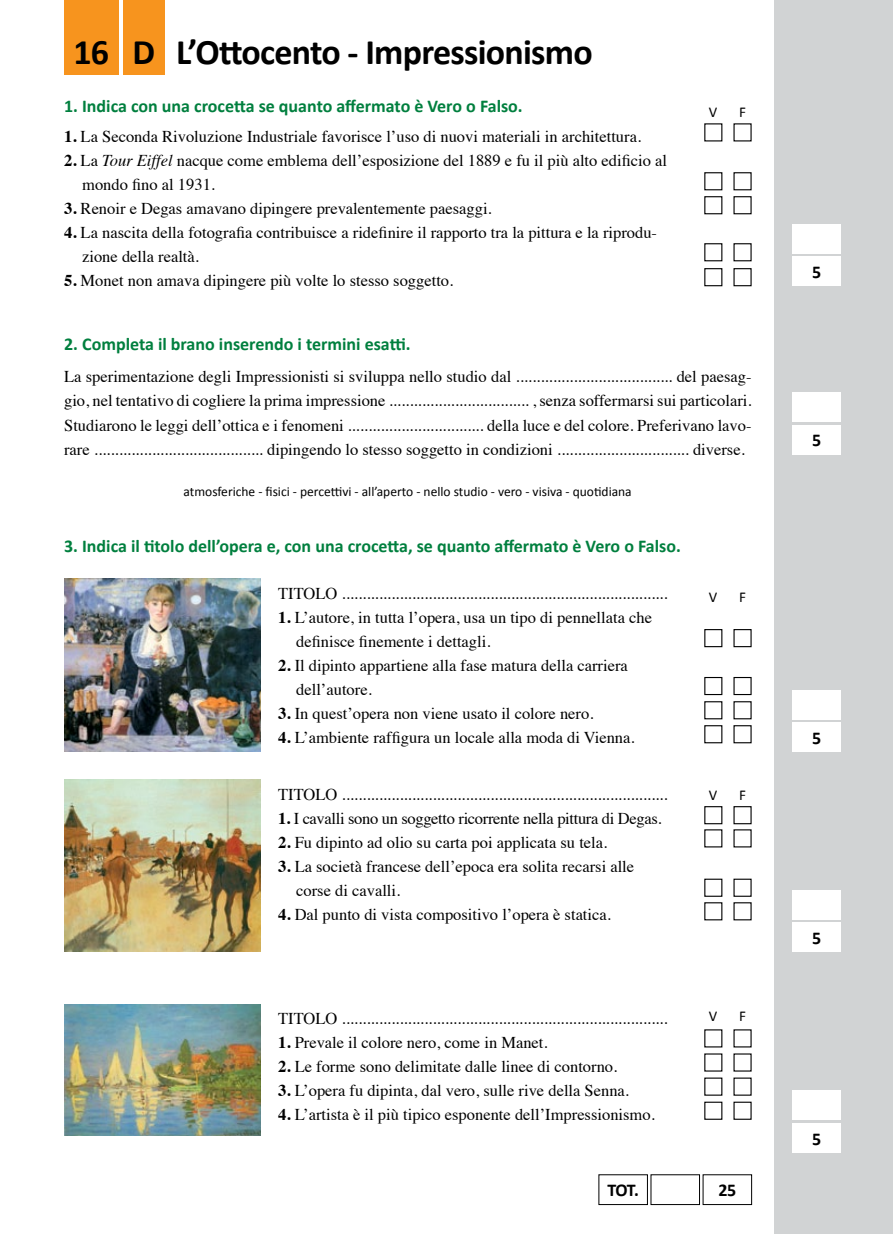
<style>
.page{position:relative;width:893px;height:1234px;background:#fff}
.page>*{position:absolute;margin:0;border:0;box-sizing:border-box;transform-origin:0 0}
.t1{font:700 36px "Calibri";letter-spacing:-.02em;color:#000}
.t2{font:700 18px "Calibri";color:#007f3e}
.t3{font:700 18px "Calibri";color:#000}
.t4{font:16.5px/24px "Times";color:#000}
.t5{font:16.5px "Times";letter-spacing:-.02em;color:#000}
.t6{font:15px "Calibri";color:#000}
.t7{font:13.5px "Calibri";color:#000}
.s1{font-weight:700}
.s2{font-style:italic}
</style>
<div class="page">
<div style="left:775px;top:0;width:118px;height:1233px;background:#d1d3d4"></div>
<div style="left:792px;top:722px;width:49px;height:29px;background:#fff"></div>
<div style="left:792px;top:922px;width:49px;height:30px;background:#fff"></div>
<div style="left:792px;top:1122px;width:49px;height:30px;background:#fff"></div>
<div style="left:792px;top:689px;width:49px;height:30px;background:#fff"></div>
<div style="left:792px;top:889px;width:49px;height:30px;background:#fff"></div>
<div style="left:792px;top:1090px;width:49px;height:29px;background:#fff"></div>
<div style="left:64px;top:0;width:55px;height:74px;background:#f7941e"></div>
<div style="left:123px;top:0;width:41px;height:74px;background:#f7941e"></div>
<div style="left:792px;top:392px;width:49px;height:30px;background:#fff"></div>
<div style="left:792px;top:424px;width:49px;height:30px;background:#fff"></div>
<div style="left:792px;top:224px;width:49px;height:30px;background:#fff"></div>
<div style="left:792px;top:256px;width:49px;height:30px;background:#fff"></div>
<div style="left:733px;top:629px;width:19px;height:18px;border:1px solid #000"></div>
<div style="left:733px;top:806px;width:19px;height:18px;border:1px solid #000"></div>
<div style="left:733px;top:172px;width:19px;height:18px;border:1px solid #000"></div>
<div style="left:733px;top:676px;width:19px;height:19px;border:1px solid #000"></div>
<div style="left:733px;top:196px;width:19px;height:18px;border:1px solid #000"></div>
<div style="left:733px;top:701px;width:19px;height:18px;border:1px solid #000"></div>
<div style="left:733px;top:243px;width:19px;height:18px;border:1px solid #000"></div>
<div style="left:733px;top:725px;width:19px;height:18px;border:1px solid #000"></div>
<div style="left:733px;top:268px;width:19px;height:18px;border:1px solid #000"></div>
<div style="left:704px;top:629px;width:18px;height:18px;border:1px solid #000"></div>
<div style="left:704px;top:806px;width:18px;height:18px;border:1px solid #000"></div>
<div style="left:704px;top:172px;width:18px;height:18px;border:1px solid #000"></div>
<div style="left:704px;top:676px;width:18px;height:19px;border:1px solid #000"></div>
<div style="left:704px;top:196px;width:18px;height:18px;border:1px solid #000"></div>
<div style="left:704px;top:701px;width:18px;height:18px;border:1px solid #000"></div>
<div style="left:704px;top:243px;width:18px;height:18px;border:1px solid #000"></div>
<div style="left:704px;top:725px;width:18px;height:18px;border:1px solid #000"></div>
<div style="left:704px;top:268px;width:18px;height:18px;border:1px solid #000"></div>
<img style="left:64px;top:578px;width:197px;height:173px">
<img style="left:64px;top:779px;width:197px;height:172px">
<img style="left:64px;top:1004px;width:197px;height:130px">
<h1 class="t1" style="left:73px;top:30px;width:521px">16 D L’Ottocento - Impressionismo</h1>
<p class="t2" style="left:64px;top:94px;width:460px">1. Indica con una crocetta se quanto affermato è Vero o Falso.</p>
<p class="t4" style="left:64px;top:123px;width:578px"><span class="s1">1.</span> La Seconda Rivoluzione Industriale favorisce l’uso di nuovi materiali in architettura.</p>
<p class="t4" style="left:82px;top:147px;width:586px;text-indent:-18px"><span class="s1">2.</span> La <span class="s2">Tour Eiffel</span> nacque come emblema dell’esposizione del 1889 e fu il più alto edificio al mondo fino al 1931.</p>
<p class="t4" style="left:64px;top:195px;width:429px"><span class="s1">3.</span> Renoir e Degas amavano dipingere prevalentemente paesaggi.</p>
<p class="t4" style="left:82px;top:219px;width:576px;text-indent:-18px"><span class="s1">4.</span> La nascita della fotografia contribuisce a ridefinire il rapporto tra la pittura e la riprodu&shy;zione della realtà.</p>
<p class="t4" style="left:64px;top:267px;width:391px"><span class="s1">5.</span> Monet non amava dipingere più volte lo stesso soggetto.</p>
<p class="t6" style="left:709px;top:103px;width:10px">V</p>
<p class="t6" style="left:739px;top:103px;width:8px">F</p>
<p class="t2" style="left:64px;top:333px;width:348px">2. Completa il brano inserendo i termini esatti.</p>
<p class="t4" style="left:64px;top:363px;width:689px;text-align:justify">La sperimentazione degli Impressionisti si sviluppa nello studio dal ...................................... del paesag&shy;gio, nel tentativo di cogliere la prima impressione .................................. , senza soffermarsi sui particolari.<br>Studiarono le leggi dell’ottica e i fenomeni ................................. della luce e del colore. Preferivano lavo&shy;rare ......................................... dipingendo lo stesso soggetto in condizioni ................................ diverse.</p>
<p class="t7" style="left:184px;top:483px;width:450px">atmosferiche - fisici - percettivi - all’aperto - nello studio - vero - visiva - quotidiana</p>
<p class="t2" style="left:64px;top:534px;width:618px">3. Indica il titolo dell’opera e, con una crocetta, se quanto affermato è Vero o Falso.</p>
<p class="t4" style="left:278px;top:580px;width:391px">TITOLO ...............................................................................</p>
<p class="t4" style="left:296px;top:604px;width:357px;text-indent:-18px"><span class="s1">1.</span> L’autore, in tutta l’opera, usa un tipo di pennellata che definisce finemente i dettagli.</p>
<p class="t4" style="left:296px;top:652px;width:333px;text-indent:-18px"><span class="s1">2.</span> Il dipinto appartiene alla fase matura della carriera dell’autore.</p>
<p class="t4" style="left:278px;top:700px;width:317px"><span class="s1">3.</span> In quest’opera non viene usato il colore nero.</p>
<p class="t4" style="left:278px;top:724px;width:358px"><span class="s1">4.</span> L’ambiente raffigura un locale alla moda di Vienna.</p>
<p class="t4" style="left:278px;top:780px;width:391px">TITOLO ...............................................................................</p>
<p class="t5" style="left:278px;top:802px;width:385px"><span class="s1">1.</span> I cavalli sono un soggetto ricorrente nella pittura di Degas.</p>
<p class="t4" style="left:278px;top:828px;width:331px"><span class="s1">2.</span> Fu dipinto ad olio su carta poi applicata su tela.</p>
<p class="t4" style="left:296px;top:852px;width:339px;text-indent:-18px"><span class="s1">3.</span> La società francese dell’epoca era solita recarsi alle corse di cavalli.</p>
<p class="t4" style="left:278px;top:900px;width:334px"><span class="s1">4.</span> Dal punto di vista compositivo l’opera è statica.</p>
<p class="t6" style="left:709px;top:587px;width:10px">V</p>
<p class="t6" style="left:739px;top:587px;width:8px">F</p>
<p class="t6" style="left:709px;top:785px;width:10px">V</p>
<p class="t6" style="left:739px;top:785px;width:8px">F</p>
<p class="t4" style="left:278px;top:1004px;width:391px">TITOLO ...............................................................................</p>
<p class="t4" style="left:278px;top:1028px;width:271px"><span class="s1">1.</span> Prevale il colore nero, come in Manet.</p>
<p class="t4" style="left:278px;top:1052px;width:341px"><span class="s1">2.</span> Le forme sono delimitate dalle linee di contorno.</p>
<p class="t4" style="left:278px;top:1076px;width:352px"><span class="s1">3.</span> L’opera fu dipinta, dal vero, sulle rive della Senna.</p>
<p class="t4" style="left:278px;top:1100px;width:378px"><span class="s1">4.</span> L’artista è il più tipico esponente dell’Impressionismo.</p>
<p class="t6" style="left:709px;top:1006px;width:10px">V</p>
<p class="t6" style="left:739px;top:1006px;width:8px">F</p>
<p class="t3" style="left:607px;top:1178px;width:33px">TOT.</p>
<p class="t3" style="left:718px;top:1178px;width:19px">25</p>
<p class="t3" style="left:812px;top:261px;width:11px">5</p>
<p class="t3" style="left:812px;top:429px;width:11px">5</p>
<p class="t3" style="left:812px;top:726px;width:11px">5</p>
<p class="t3" style="left:812px;top:926px;width:11px">5</p>
<p class="t3" style="left:812px;top:1127px;width:11px">5</p>
</div>
